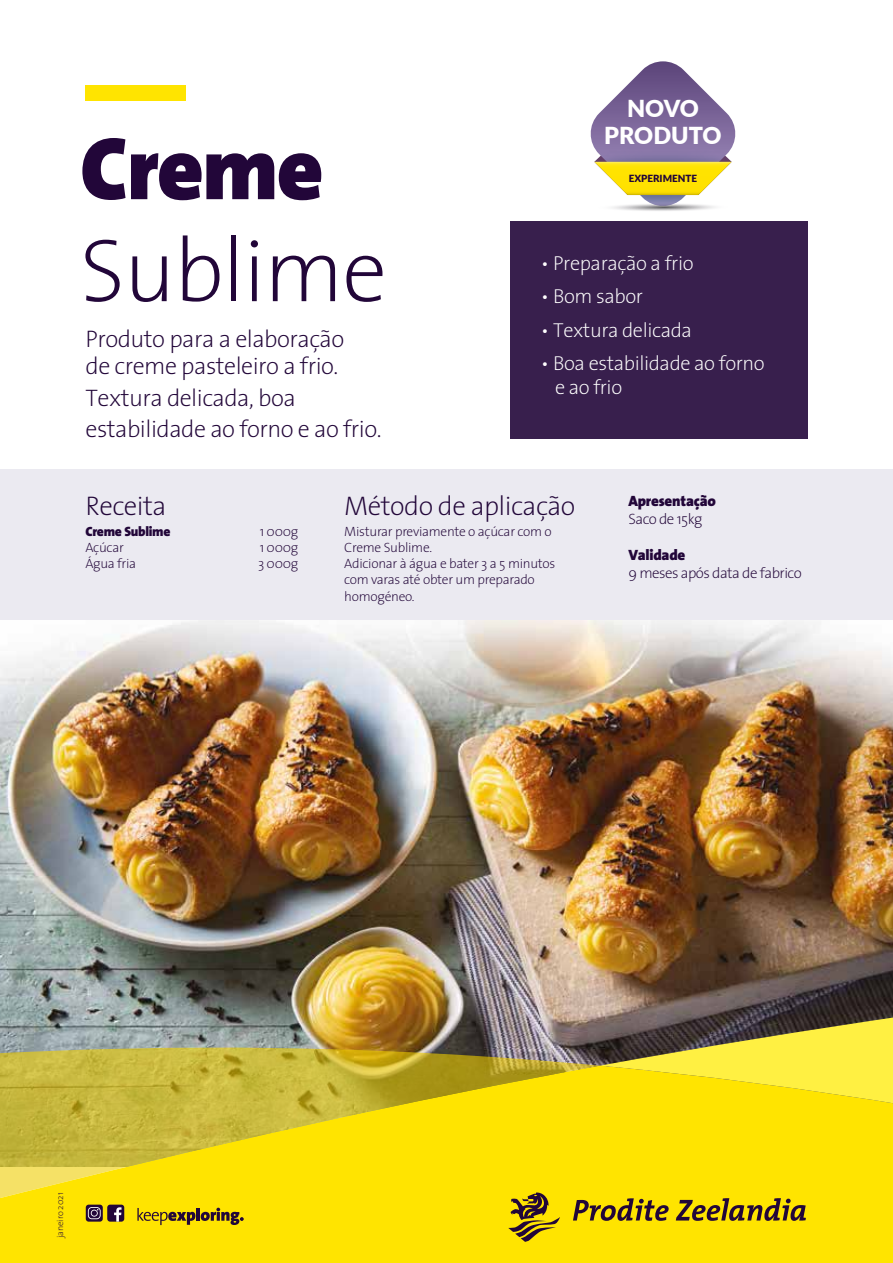
<style>
.page{position:relative;width:893px;height:1263px;background:#fff}
.page>*{position:absolute;margin:0;border:0;box-sizing:border-box;transform-origin:0 0}
.t1{font:200 90px "The Sans";letter-spacing:-.02em;color:#220639}
.t2{font:900 90px "The Sans";letter-spacing:-.02em;color:#220639}
.t3{font:200 27px "The Sans";letter-spacing:-.02em;color:#220639}
.t4{font:200 24px/27px "The Sans";letter-spacing:-.02em;color:#220639}
.t5{font:900 23.4px/26.8px "Lato";color:#fff;text-align:center}
.t6{font:200 20.25px/24.3px "The Sans";letter-spacing:-.02em;color:#fff}
.t7{font:200 15px "The Sans";letter-spacing:-.035em;color:#220639}
.t8{font:900 15px "The Sans";letter-spacing:-.015em;color:#220639}
.t9{font:200 13.5px/16.2px "The Sans";letter-spacing:-.02em;color:#220639}
.t10{font:900 13.5px "The Sans";letter-spacing:-.02em;color:#220639}
.t11{font:900 9.9px "Lato";color:#220639}
.t12{font:200 9px "The Sans";letter-spacing:-.005em;color:#220639}
</style>
<div class="page">
<img style="left:0;top:620px;width:893px;height:427px">
<div style="left:0;top:469px;width:893px;height:151px;background:#ebeaf1"></div>
<div style="left:510px;top:222px;width:298px;height:217px;background:#381f4d"></div>
<div style="left:85px;top:85px;width:101px;height:16px;background:#ffe400"></div>
<img style="left:0;top:1047px;width:600px;height:19px">
<svg style="left:0;top:1066px;width:893px;height:197px;background:#f0d80e"></svg>
<svg style="left:600px;top:1014px;width:293px;height:93px;background:#c9b82f"></svg>
<svg style="left:676px;top:1198px;width:130px;height:23px;background:#a58a16"></svg>
<svg style="left:573px;top:1198px;width:96px;height:23px;background:#a88d16"></svg>
<svg style="left:508px;top:1192px;width:52px;height:50px;background:#b59a12"></svg>
<svg style="left:137px;top:1208px;width:58px;height:17px"></svg>
<hr style="left:196px;top:1208px;width:4px;height:13px;background:#220639">
<svg style="left:201px;top:1208px;width:43px;height:17px"></svg>
<div style="left:107px;top:1204px;width:17px;height:17px;background:#220639;border-radius:3px"></div>
<svg style="left:114px;top:1207px;width:8px;height:14px"></svg>
<svg style="left:86px;top:1204px;width:17px;height:17px"></svg>
<svg style="left:88px;top:1207px;width:13px;height:12px"></svg>
<svg style="left:590px;top:61px;width:146px;height:141px"></svg>
<svg style="left:594px;top:202px;width:138px;height:10px"></svg>
<h1 class="t2" style="left:80px;top:93px;width:245px">Creme</h1>
<h1 class="t1" style="left:80px;top:196px;width:309px">Sublime</h1>
<h3 class="t4" style="left:86px;top:325px;width:260px">Produto para a elaboração de creme pasteleiro a frio.</h3>
<h3 class="t4" style="left:86px;top:381px;width:298px;line-height:31.5px">Textura delicada, boa estabilidade ao forno e ao frio.</h3>
<h3 class="t5" style="left:604px;top:94px;width:119px">NOVO<br>PRODUTO</h3>
<p class="t11" style="left:629px;top:171px;width:70px">EXPERIMENTE</p>
<h3 class="t6" style="left:541px;top:250px;width:154px">• Preparação a frio</h3>
<h3 class="t6" style="left:541px;top:284px;width:104px">• Bom sabor</h3>
<h3 class="t6" style="left:541px;top:317px;width:153px">• Textura delicada</h3>
<h3 class="t6" style="left:555px;top:350px;width:211px;text-indent:-14px">• Boa estabilidade ao forno e ao frio</h3>
<h2 class="t3" style="left:85px;top:484px;width:83px">Receita</h2>
<p class="t10" style="left:85px;top:520px;width:87px">Creme Sublime</p>
<p class="t9" style="left:260px;top:523px;width:40px">1 000g</p>
<p class="t9" style="left:85px;top:539px;width:40px">Açúcar</p>
<p class="t9" style="left:260px;top:539px;width:40px">1 000g</p>
<p class="t9" style="left:85px;top:555px;width:52px">Água fria</p>
<p class="t9" style="left:258px;top:555px;width:42px">3 000g</p>
<h2 class="t3" style="left:344px;top:484px;width:233px">Método de aplicação</h2>
<p class="t9" style="left:344px;top:523px;width:213px">Misturar previamente o açúcar com o<br>Creme Sublime.<br>Adicionar à água e bater 3 a 5 minutos com varas até obter um preparado homogéneo.</p>
<p class="t8" style="left:628px;top:488px;width:89px">Apresentação</p>
<p class="t7" style="left:628px;top:507px;width:76px">Saco de 15kg</p>
<p class="t8" style="left:628px;top:542px;width:58px">Validade</p>
<p class="t7" style="left:628px;top:561px;width:175px">9 meses após data de fabrico</p>
<p class="t12" style="left:53px;top:1238px;width:47px;rotate:-90deg">janeiro 2021</p>
</div>
